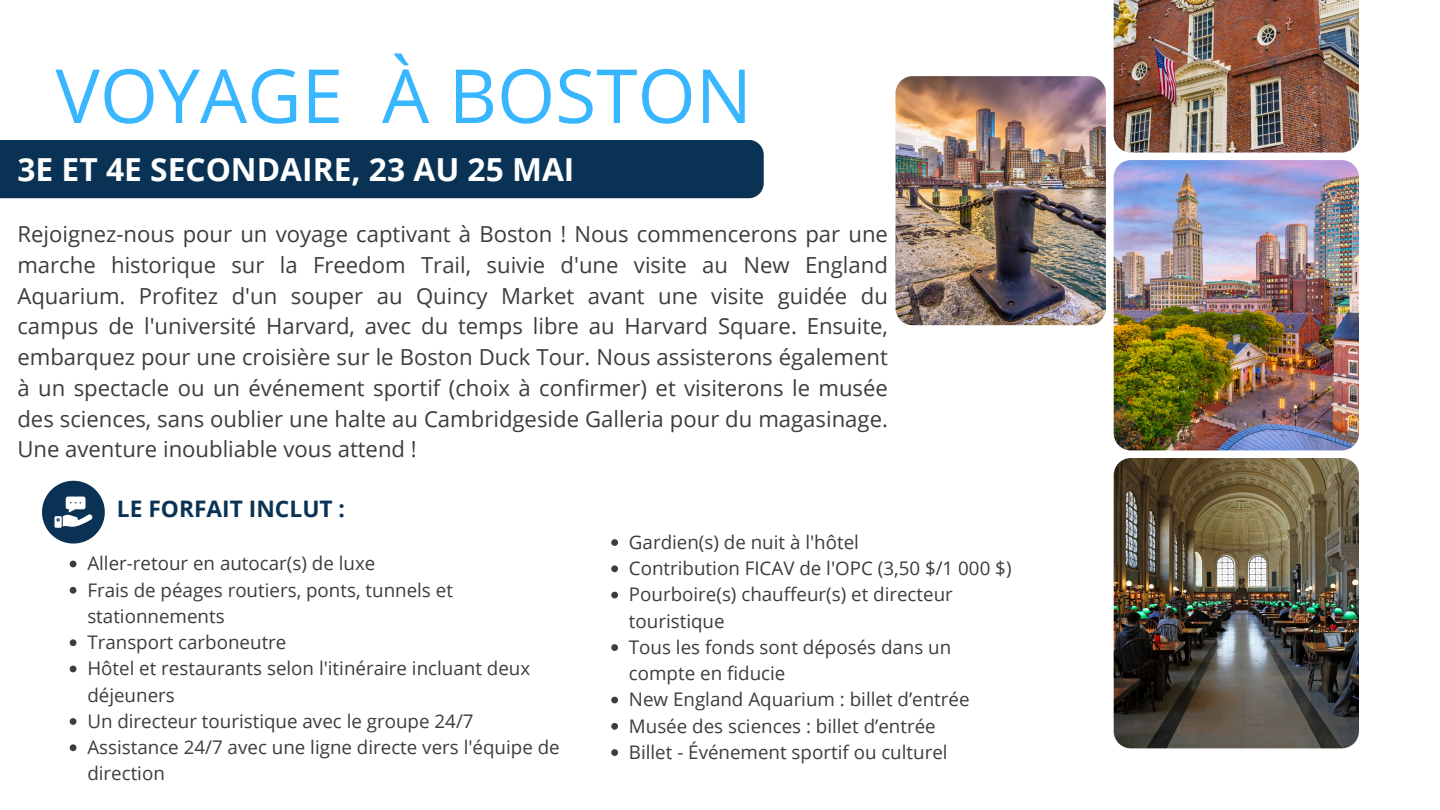
<style>
.page{position:relative;width:1440px;height:810px;background:#fff}
.page>*{position:absolute;margin:0;border:0;box-sizing:border-box;transform-origin:0 0}
.t1{font:74.7px "Open Sans";color:#38b6ff}
.t2{font:700 31.8px "Open Sans";color:#fff}
.t3{font:700 22.8px "Open Sans";color:#093254}
.t4{font:22.1px/30.8px "Open Sans";color:#3d3d3d;text-align:justify}
.t5{font:18.8px/26.2px "Open Sans";color:#3d3d3d}
</style>
<div class="page">
<div style="left:0;top:140px;width:764px;height:58px;background:#093254"></div>
<img style="left:1114px;top:458px;width:245px;height:290px">
<img style="left:1114px;top:160px;width:245px;height:290px">
<img style="left:895px;top:76px;width:211px;height:249px;border-radius:17px">
<img style="left:1114px;top:0;width:245px;height:153px">
<svg style="left:42px;top:481px;width:63px;height:63px"></svg>
<svg style="left:70px;top:561px;width:6px;height:6px"></svg>
<svg style="left:70px;top:587px;width:6px;height:7px"></svg>
<svg style="left:70px;top:639px;width:6px;height:7px"></svg>
<svg style="left:70px;top:666px;width:6px;height:6px"></svg>
<svg style="left:70px;top:718px;width:6px;height:7px"></svg>
<svg style="left:70px;top:744px;width:6px;height:7px"></svg>
<svg style="left:611px;top:539px;width:7px;height:7px"></svg>
<svg style="left:611px;top:565px;width:7px;height:7px"></svg>
<svg style="left:611px;top:592px;width:7px;height:6px"></svg>
<svg style="left:611px;top:644px;width:7px;height:7px"></svg>
<svg style="left:611px;top:697px;width:7px;height:6px"></svg>
<svg style="left:611px;top:723px;width:7px;height:7px"></svg>
<svg style="left:611px;top:749px;width:7px;height:7px"></svg>
<p class="t1" style="left:55px;top:43px;width:698px">VOYAGE À BOSTON</p>
<h3 class="t2" style="left:17px;top:147px;width:559px">3E ET 4E SECONDAIRE, 23 AU 25 MAI</h3>
<p class="t4" style="left:17px;top:218px;width:872px">Rejoignez-nous pour un voyage captivant à Boston ! Nous commencerons par une marche historique sur la Freedom Trail, suivie d'une visite au New England Aquarium. Profitez d'un souper au Quincy Market avant une visite guidée du campus de l'université Harvard, avec du temps libre au Harvard Square. Ensuite, embarquez pour une croisière sur le Boston Duck Tour. Nous assisterons également à un spectacle ou un événement sportif (choix à confirmer) et visiterons le musée des sciences, sans oublier une halte au Cambridgeside Galleria pour du magasinage.<br>Une aventure inoubliable vous attend !</p>
<p class="t3" style="left:117px;top:492px;width:230px">LE FORFAIT INCLUT :</p>
<p class="t5" style="left:87px;top:550px;width:290px">Aller-retour en autocar(s) de luxe</p>
<p class="t5" style="left:87px;top:576px;width:367px">Frais de péages routiers, ponts, tunnels et stationnements</p>
<p class="t5" style="left:87px;top:629px;width:201px">Transport carboneutre</p>
<p class="t5" style="left:87px;top:655px;width:444px">Hôtel et restaurants selon l'itinéraire incluant deux déjeuners</p>
<p class="t5" style="left:87px;top:707px;width:388px">Un directeur touristique avec le groupe 24/7</p>
<p class="t5" style="left:87px;top:734px;width:474px">Assistance 24/7 avec une ligne directe vers l'équipe de direction</p>
<p class="t5" style="left:629px;top:529px;width:232px">Gardien(s) de nuit à l'hôtel</p>
<p class="t5" style="left:629px;top:555px;width:384px">Contribution FICAV de l'OPC (3,50 $/1 000 $)</p>
<p class="t5" style="left:629px;top:581px;width:325px">Pourboire(s) chauffeur(s) et directeur touristique</p>
<p class="t5" style="left:629px;top:634px;width:324px">Tous les fonds sont déposés dans un compte en fiducie</p>
<p class="t5" style="left:629px;top:686px;width:342px">New England Aquarium : billet d’entrée</p>
<p class="t5" style="left:629px;top:712px;width:308px">Musée des sciences : billet d’entrée</p>
<p class="t5" style="left:629px;top:739px;width:320px">Billet - Événement sportif ou culturel</p>
</div>
